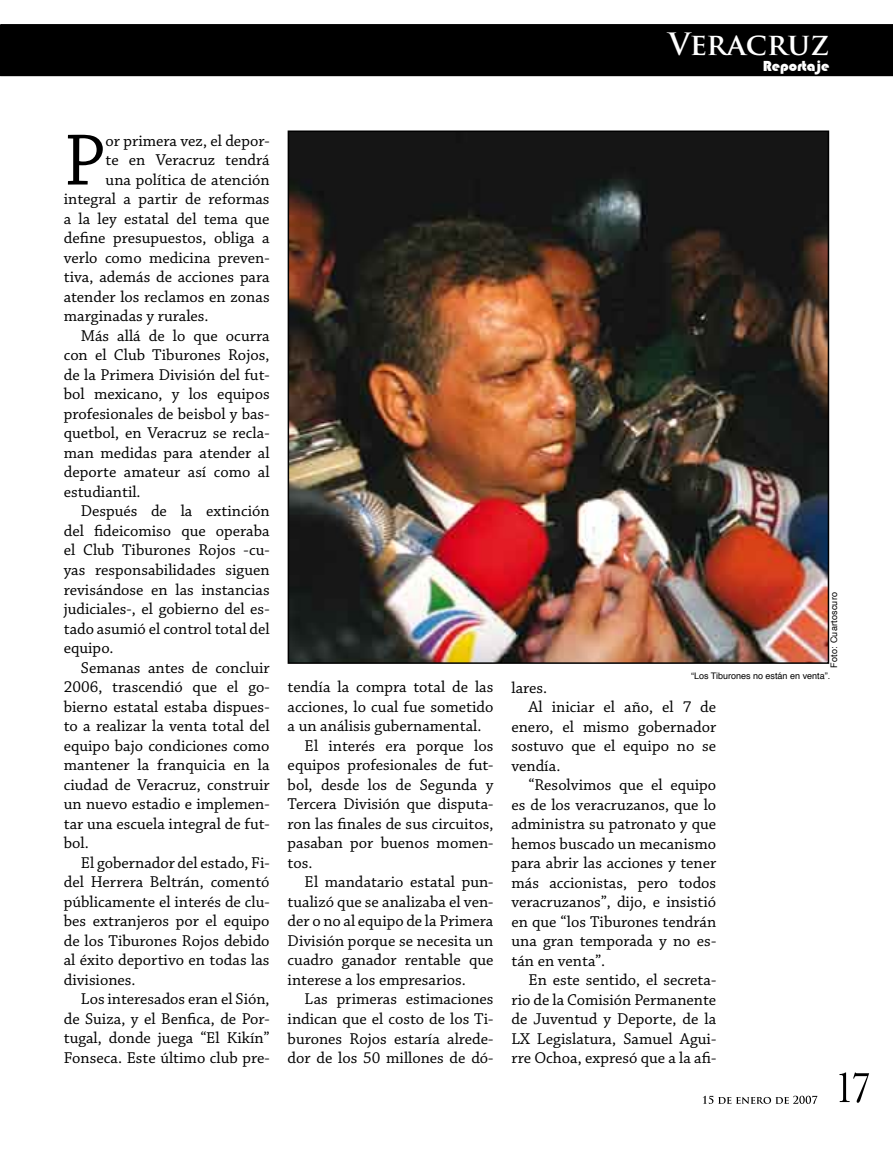
<style>
.page{position:relative;width:893px;height:1149px;background:#fff}
.page>*{position:absolute;margin:0;border:0;box-sizing:border-box;transform-origin:0 0}
.t1{font:76.5px "Chaparral Pro";color:#000}
.t2{font:700 30px "Trajan Pro";color:#fff}
.t3{font:16.5px "Chaparral Pro";color:#000}
.t4{font:15px "Bauhaus 93";color:#fff}
.t5{font:9px "Helvetica";color:#000}
.t6{font:9px "Helvetica";letter-spacing:.025em;color:#000}
</style>
<div class="page">
<div style="left:0;top:24px;width:893px;height:52px;background:#000"></div>
<svg style="left:839px;top:1072px;width:30px;height:30px"></svg>
<svg style="left:703px;top:1095px;width:114px;height:8px"></svg>
<img style="left:291px;top:133px;width:535px;height:527px">
<div style="left:288px;top:130px;width:541px;height:533px;border:2px solid #000"></div>
<h2 class="t2" style="left:669px;top:25px;width:162px">Veracruz</h2>
<p class="t4" style="left:763px;top:57px;width:68px">Reportaje</p>
<h1 class="t1" style="left:64px;top:118px;width:43px">P</h1>
<p class="t3" style="left:106px;top:131px;width:165px">or primera vez, el depor-</p>
<p class="t3" style="left:106px;top:151px;width:165px">te en Veracruz tendrá</p>
<p class="t3" style="left:106px;top:170px;width:165px">una política de atención</p>
<p class="t3" style="left:64px;top:190px;width:207px">integral a partir de reformas</p>
<p class="t3" style="left:64px;top:209px;width:207px">a la ley estatal del tema que</p>
<p class="t3" style="left:64px;top:229px;width:207px">define presupuestos, obliga a</p>
<p class="t3" style="left:64px;top:248px;width:207px">verlo como medicina preven-</p>
<p class="t3" style="left:64px;top:268px;width:207px">tiva, además de acciones para</p>
<p class="t3" style="left:64px;top:287px;width:207px">atender los reclamos en zonas</p>
<p class="t3" style="left:64px;top:307px;width:146px">marginadas y rurales.</p>
<p class="t3" style="left:81px;top:326px;width:190px">Más allá de lo que ocurra</p>
<p class="t3" style="left:64px;top:346px;width:207px">con el Club Tiburones Rojos,</p>
<p class="t3" style="left:64px;top:365px;width:207px">de la Primera División del fut-</p>
<p class="t3" style="left:64px;top:385px;width:207px">bol mexicano, y los equipos</p>
<p class="t3" style="left:64px;top:404px;width:207px">profesionales de beisbol y bas-</p>
<p class="t3" style="left:64px;top:424px;width:207px">quetbol, en Veracruz se recla-</p>
<p class="t3" style="left:64px;top:443px;width:207px">man medidas para atender al</p>
<p class="t3" style="left:64px;top:463px;width:207px">deporte amateur así como al</p>
<p class="t3" style="left:64px;top:482px;width:78px">estudiantil.</p>
<p class="t3" style="left:81px;top:502px;width:190px">Después de la extinción</p>
<p class="t3" style="left:64px;top:521px;width:207px">del fideicomiso que operaba</p>
<p class="t3" style="left:64px;top:541px;width:207px">el Club Tiburones Rojos -cu-</p>
<p class="t3" style="left:64px;top:560px;width:207px">yas responsabilidades siguen</p>
<p class="t3" style="left:64px;top:580px;width:207px">revisándose en las instancias</p>
<p class="t3" style="left:64px;top:599px;width:207px">judiciales-, el gobierno del es-</p>
<p class="t3" style="left:64px;top:619px;width:207px">tado asumió el control total del</p>
<p class="t3" style="left:64px;top:638px;width:51px">equipo.</p>
<p class="t3" style="left:81px;top:658px;width:190px">Semanas antes de concluir</p>
<p class="t3" style="left:64px;top:677px;width:207px">2006, trascendió que el go-</p>
<p class="t3" style="left:64px;top:697px;width:207px">bierno estatal estaba dispues-</p>
<p class="t3" style="left:64px;top:716px;width:207px">to a realizar la venta total del</p>
<p class="t3" style="left:64px;top:736px;width:207px">equipo bajo condiciones como</p>
<p class="t3" style="left:64px;top:755px;width:207px">mantener la franquicia en la</p>
<p class="t3" style="left:64px;top:775px;width:207px">ciudad de Veracruz, construir</p>
<p class="t3" style="left:64px;top:794px;width:207px">un nuevo estadio e implemen-</p>
<p class="t3" style="left:64px;top:814px;width:207px">tar una escuela integral de fut-</p>
<p class="t3" style="left:64px;top:833px;width:27px">bol.</p>
<p class="t3" style="left:81px;top:853px;width:190px">El gobernador del estado, Fi-</p>
<p class="t3" style="left:64px;top:872px;width:207px">del Herrera Beltrán, comentó</p>
<p class="t3" style="left:64px;top:892px;width:207px">públicamente el interés de clu-</p>
<p class="t3" style="left:64px;top:911px;width:207px">bes extranjeros por el equipo</p>
<p class="t3" style="left:64px;top:931px;width:207px">de los Tiburones Rojos debido</p>
<p class="t3" style="left:64px;top:950px;width:207px">al éxito deportivo en todas las</p>
<p class="t3" style="left:64px;top:970px;width:73px">divisiones.</p>
<p class="t3" style="left:81px;top:989px;width:190px">Los interesados eran el Sión,</p>
<p class="t3" style="left:64px;top:1009px;width:207px">de Suiza, y el Benfica, de Por-</p>
<p class="t3" style="left:64px;top:1028px;width:207px">tugal, donde juega “El Kikín”</p>
<p class="t3" style="left:64px;top:1048px;width:207px">Fonseca. Este último club pre-</p>
<p class="t3" style="left:288px;top:677px;width:207px">tendía la compra total de las</p>
<p class="t3" style="left:288px;top:697px;width:207px">acciones, lo cual fue sometido</p>
<p class="t3" style="left:288px;top:716px;width:195px">a un análisis gubernamental.</p>
<p class="t3" style="left:305px;top:736px;width:190px">El interés era porque los</p>
<p class="t3" style="left:288px;top:755px;width:207px">equipos profesionales de fut-</p>
<p class="t3" style="left:288px;top:775px;width:207px">bol, desde los de Segunda y</p>
<p class="t3" style="left:288px;top:794px;width:207px">Tercera División que disputa-</p>
<p class="t3" style="left:288px;top:814px;width:207px">ron las finales de sus circuitos,</p>
<p class="t3" style="left:288px;top:833px;width:207px">pasaban por buenos momen-</p>
<p class="t3" style="left:288px;top:853px;width:26px">tos.</p>
<p class="t3" style="left:305px;top:872px;width:190px">El mandatario estatal pun-</p>
<p class="t3" style="left:288px;top:892px;width:207px">tualizó que se analizaba el ven-</p>
<p class="t3" style="left:288px;top:911px;width:207px">der o no al equipo de la Primera</p>
<p class="t3" style="left:288px;top:931px;width:207px">División porque se necesita un</p>
<p class="t3" style="left:288px;top:950px;width:207px">cuadro ganador rentable que</p>
<p class="t3" style="left:288px;top:970px;width:180px">interese a los empresarios.</p>
<p class="t3" style="left:305px;top:989px;width:190px">Las primeras estimaciones</p>
<p class="t3" style="left:288px;top:1009px;width:207px">indican que el costo de los Ti-</p>
<p class="t3" style="left:288px;top:1028px;width:207px">burones Rojos estaría alrede-</p>
<p class="t3" style="left:288px;top:1048px;width:207px">dor de los 50 millones de dó-</p>
<p class="t6" style="left:827px;top:667px;width:77px;rotate:-90deg">Foto: Cuartoscuro</p>
<p class="t5" style="left:691px;top:668px;width:141px">“Los Tiburones no están en venta”.</p>
<p class="t3" style="left:511px;top:678px;width:37px">lares.</p>
<p class="t3" style="left:528px;top:697px;width:189px">Al iniciar el año, el 7 de</p>
<p class="t3" style="left:511px;top:717px;width:206px">enero, el mismo gobernador</p>
<p class="t3" style="left:511px;top:736px;width:206px">sostuvo que el equipo no se</p>
<p class="t3" style="left:511px;top:756px;width:51px">vendía.</p>
<p class="t3" style="left:528px;top:775px;width:189px">“Resolvimos que el equipo</p>
<p class="t3" style="left:511px;top:795px;width:206px">es de los veracruzanos, que lo</p>
<p class="t3" style="left:511px;top:814px;width:206px">administra su patronato y que</p>
<p class="t3" style="left:511px;top:834px;width:206px">hemos buscado un mecanismo</p>
<p class="t3" style="left:511px;top:853px;width:206px">para abrir las acciones y tener</p>
<p class="t3" style="left:511px;top:873px;width:206px">más accionistas, pero todos</p>
<p class="t3" style="left:511px;top:892px;width:206px">veracruzanos”, dijo, e insistió</p>
<p class="t3" style="left:511px;top:912px;width:206px">en que “los Tiburones tendrán</p>
<p class="t3" style="left:511px;top:931px;width:206px">una gran temporada y no es-</p>
<p class="t3" style="left:511px;top:951px;width:95px">tán en venta”.</p>
<p class="t3" style="left:528px;top:970px;width:189px">En este sentido, el secreta-</p>
<p class="t3" style="left:511px;top:990px;width:206px">rio de la Comisión Permanente</p>
<p class="t3" style="left:511px;top:1009px;width:206px">de Juventud y Deporte, de la</p>
<p class="t3" style="left:511px;top:1029px;width:206px">LX Legislatura, Samuel Agui-</p>
<p class="t3" style="left:511px;top:1048px;width:206px">rre Ochoa, expresó que a la afi-</p>
</div>
